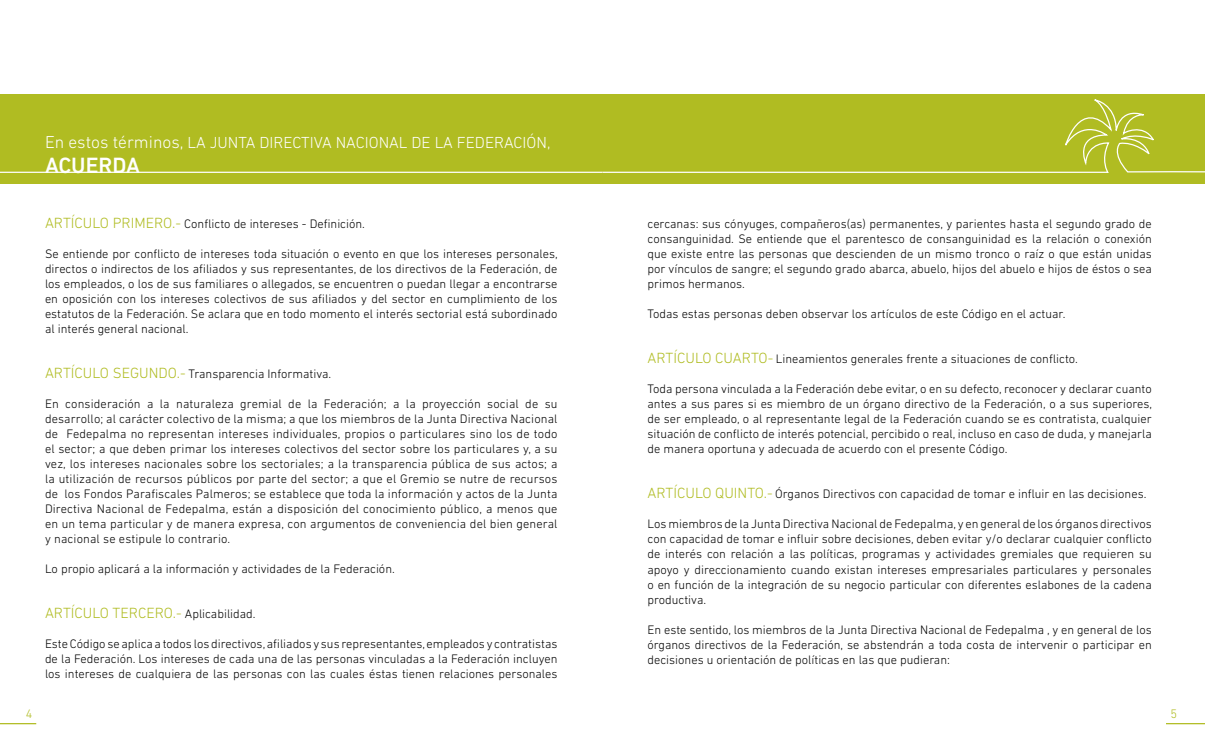
<style>
.page{position:relative;width:1205px;height:745px;background:#fff}
.page>*{position:absolute;margin:0;border:0;box-sizing:border-box;transform-origin:0 0}
.t1{font:500 22.5px "DIN Next LT Pro";color:#fff}
.t2{font:300 16.25px "DIN Next LT Pro";color:#fff}
.t3{font:300 15px "DIN Next LT Pro";color:#b0bc22}
.t4{font:300 12.5px/15px "DIN Next LT Pro";color:#000;text-align:justify}
.t5{font:300 12.5px "DIN Next LT Pro";color:#b0bc22}
.s1{font-size:17.5px}
.s2{font-size:15px;color:#b0bc22}
.s3{font-size:12.5px;color:#000}
</style>
<div class="page">
<hr style="left:0;top:722px;width:36px;height:1px;background:#b0bc22">
<hr style="left:1166px;top:722px;width:38px;height:1px;background:#b0bc22">
<div style="left:602px;top:94px;width:602px;height:89px;background:#b0bc22"></div>
<div style="left:0;top:94px;width:602px;height:89px;background:#b0bc22"></div>
<hr style="left:0;top:171px;width:602px;height:2px;background:#fff">
<svg style="left:601px;top:99px;width:603px;height:85px"></svg>
<h2 class="t2" style="left:45px;top:133px;width:507px"><span class="s1">En estos términos,</span> LA JUNTA DIRECTIVA NACIONAL DE LA FEDERACIÓN,</h2>
<h1 class="t1" style="left:45px;top:152px;width:96px">ACUERDA</h1>
<p class="t4" style="left:45px;top:216px;width:321px"><span class="s2">ARTÍCULO PRIMERO.-</span> Conflicto de intereses - Definición.</p>
<p class="t4" style="left:45px;top:246px;width:514px">Se entiende por conflicto de intereses toda situación o evento en que los intereses personales, directos o indirectos de los afiliados y sus representantes, de los directivos de la Federación, de los empleados, o los de sus familiares o allegados, se encuentren o puedan llegar a encontrarse en oposición con los intereses colectivos de sus afiliados y del sector en cumplimiento de los estatutos de la Federación. Se aclara que en todo momento el interés sectorial está subordinado al interés general nacional.</p>
<p class="t4" style="left:45px;top:366px;width:288px"><span class="s2">ARTÍCULO SEGUNDO.-</span> Transparencia Informativa.</p>
<p class="t4" style="left:45px;top:396px;width:514px">En consideración a la naturaleza gremial de la Federación; a la proyección social de su desarrollo; al carácter colectivo de la misma; a que los miembros de la Junta Directiva Nacional de Fedepalma no representan intereses individuales, propios o particulares sino los de todo el sector; a que deben primar los intereses colectivos del sector sobre los particulares y, a su vez, los intereses nacionales sobre los sectoriales; a la transparencia pública de sus actos; a la utilización de recursos públicos por parte del sector; a que el Gremio se nutre de recursos de los Fondos Parafiscales Palmeros; se establece que toda la información y actos de la Junta Directiva Nacional de Fedepalma, están a disposición del conocimiento público, a menos que en un tema particular y de manera expresa, con argumentos de conveniencia del bien general y nacional se estipule lo contrario.</p>
<p class="t4" style="left:45px;top:561px;width:351px">Lo propio aplicará a la información y actividades de la Federación.</p>
<p class="t3" style="left:45px;top:604px;width:212px">ARTÍCULO TERCERO.- <span class="s3">Aplicabilidad.</span></p>
<p class="t4" style="left:45px;top:636px;width:514px">Este Código se aplica a todos los directivos, afiliados y sus representantes, empleados y contratistas de la Federación. Los intereses de cada una de las personas vinculadas a la Federación incluyen los intereses de cualquiera de las personas con las cuales éstas tienen relaciones personales</p>
<p class="t4" style="left:647px;top:216px;width:506px">cercanas: sus cónyuges, compañeros(as) permanentes, y parientes hasta el segundo grado de consanguinidad. Se entiende que el parentesco de consanguinidad es la relación o conexión que existe entre las personas que descienden de un mismo tronco o raíz o que están unidas por vínculos de sangre; el segundo grado abarca, abuelo, hijos del abuelo e hijos de éstos o sea primos hermanos.</p>
<p class="t4" style="left:647px;top:306px;width:419px">Todas estas personas deben observar los artículos de este Código en el actuar.</p>
<p class="t4" style="left:647px;top:351px;width:432px"><span class="s2">ARTÍCULO CUARTO-</span> Lineamientos generales frente a situaciones de conflicto.</p>
<p class="t4" style="left:647px;top:381px;width:506px">Toda persona vinculada a la Federación debe evitar, o en su defecto, reconocer y declarar cuanto antes a sus pares si es miembro de un órgano directivo de la Federación, o a sus superiores, de ser empleado, o al representante legal de la Federación cuando se es contratista, cualquier situación de conflicto de interés potencial, percibido o real, incluso en caso de duda, y manejarla de manera oportuna y adecuada de acuerdo con el presente Código.</p>
<p class="t4" style="left:647px;top:486px;width:500px"><span class="s2">ARTÍCULO QUINTO.-</span> Órganos Directivos con capacidad de tomar e influir en las decisiones.</p>
<p class="t4" style="left:647px;top:516px;width:506px">Los miembros de la Junta Directiva Nacional de Fedepalma, y en general de los órganos directivos con capacidad de tomar e influir sobre decisiones, deben evitar y/o declarar cualquier conflicto de interés con relación a las políticas, programas y actividades gremiales que requieren su apoyo y direccionamiento cuando existan intereses empresariales particulares y personales o en función de la integración de su negocio particular con diferentes eslabones de la cadena productiva.</p>
<p class="t4" style="left:647px;top:621px;width:506px">En este sentido, los miembros de la Junta Directiva Nacional de Fedepalma , y en general de los órganos directivos de la Federación, se abstendrán a toda costa de intervenir o participar en decisiones u orientación de políticas en las que pudieran:</p>
<p class="t5" style="left:26px;top:706px;width:8px">4</p>
<p class="t5" style="left:1170px;top:706px;width:8px">5</p>
</div>
